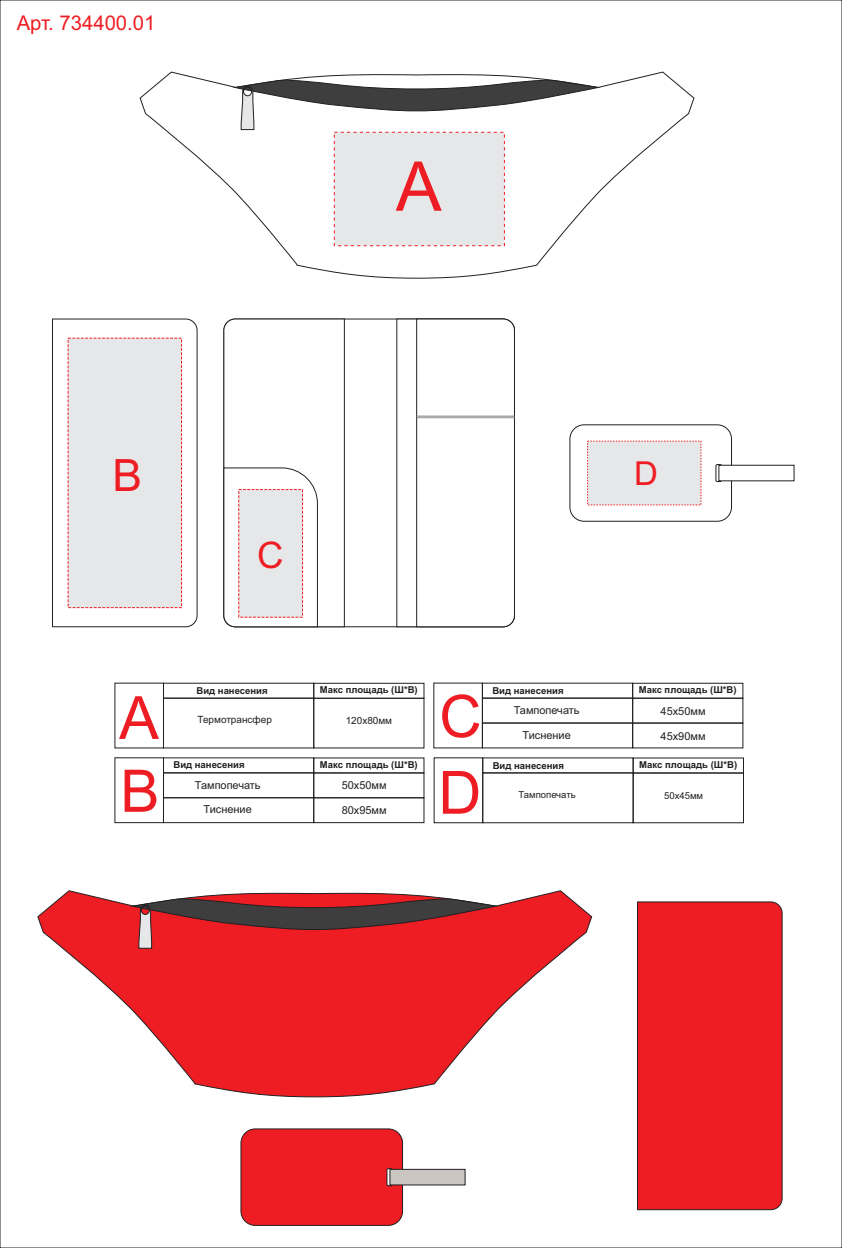
<style>
.page{position:relative;width:842px;height:1248px;background:#fff}
.page>*{position:absolute;margin:0;border:0;box-sizing:border-box;transform-origin:0 0}
.t1{font:68.6px "Arial";color:#ee1d23}
.t2{font:59.65px "Arial";color:#ee1d23}
.t3{font:59.55px "Arial";color:#ee1d23}
.t4{font:58.75px "Arial";color:#ee1d23}
.t5{font:44.5px "Arial";color:#ee1d23}
.t6{font:36.6px "Arial";color:#ee1d23}
.t7{font:33px "Arial";color:#ee1d23}
.t8{font:20.3px "Arial";color:#ee1d23}
.t9{font:10.95px "Arial";color:#231f20}
.t10{font:10px "Arial";color:#231f20}
.t11{font:700 9.55px "Arial";color:#231f20}
.t12{font:9.55px "Arial";color:#231f20}
</style>
<div class="page">
<svg style="left:140px;top:72px;width:554px;height:206px"></svg>
<svg style="left:235px;top:79px;width:363px;height:167px"></svg>
<svg style="left:38px;top:890px;width:554px;height:206px;fill:#ee1d23"></svg>
<svg style="left:132px;top:897px;width:364px;height:51px;background:#ac3135"></svg>
<div style="left:163px;top:697px;width:151px;height:51px;border:1px solid #231f20"></div>
<div style="left:313px;top:683px;width:111px;height:15px;border:1px solid #231f20"></div>
<div style="left:313px;top:698px;width:111px;height:50px;border:1px solid #231f20"></div>
<div style="left:115px;top:682px;width:49px;height:66px;border:1px solid #231f20"></div>
<svg style="left:241px;top:1128px;width:224px;height:97px"></svg>
<svg style="left:570px;top:424px;width:224px;height:97px"></svg>
<div style="left:482px;top:772px;width:151px;height:51px;border:1px solid #231f20"></div>
<div style="left:633px;top:772px;width:111px;height:51px;border:1px solid #231f20"></div>
<div style="left:434px;top:757px;width:49px;height:66px;border:1px solid #231f20"></div>
<svg style="left:52px;top:319px;width:145px;height:308px"></svg>
<div style="left:224px;top:319px;width:291px;height:308px;background:#fff;border:1px solid #231f20;border-radius:11px"></div>
<svg style="left:396px;top:319px;width:119px;height:308px"></svg>
<hr style="left:417px;top:415px;width:97px;height:3px;background:#a8a9ad">
<div style="left:68px;top:338px;width:114px;height:270px;background:#e6e7e9"></div>
<div style="left:637px;top:901px;width:145px;height:308px;background:#ee1d23"></div>
<svg style="left:224px;top:319px;width:121px;height:308px"></svg>
<div style="left:163px;top:772px;width:151px;height:26px;border:1px solid #231f20"></div>
<div style="left:163px;top:797px;width:151px;height:26px;border:1px solid #231f20"></div>
<div style="left:482px;top:697px;width:151px;height:26px;border:1px solid #231f20"></div>
<div style="left:482px;top:722px;width:151px;height:26px;border:1px solid #231f20"></div>
<div style="left:632px;top:682px;width:111px;height:16px;border:1px solid #231f20"></div>
<div style="left:313px;top:772px;width:111px;height:26px;border:1px solid #231f20"></div>
<div style="left:313px;top:797px;width:111px;height:26px;border:1px solid #231f20"></div>
<div style="left:632px;top:697px;width:111px;height:26px;border:1px solid #231f20"></div>
<div style="left:632px;top:722px;width:111px;height:26px;border:1px solid #231f20"></div>
<div style="left:115px;top:757px;width:49px;height:66px;border:1px solid #231f20"></div>
<h3 class="t8" style="left:17px;top:16px;width:140px">Арт. 734400.01</h3>
<h1 class="t1" style="left:396px;top:161px;width:47px">А</h1>
<h3 class="t5" style="left:112px;top:458px;width:31px">B</h3>
<h3 class="t6" style="left:257px;top:541px;width:28px">C</h3>
<h3 class="t7" style="left:634px;top:461px;width:25px">D</h3>
<h3 class="t3" style="left:119px;top:695px;width:41px">А</h3>
<h3 class="t4" style="left:120px;top:769px;width:41px">B</h3>
<p class="t11" style="left:196px;top:686px;width:73px">Вид нанесения</p>
<p class="t11" style="left:320px;top:686px;width:99px">Макс площадь (Ш*В)</p>
<p class="t10" style="left:198px;top:715px;width:76px">Термотрансфер</p>
<p class="t10" style="left:346px;top:716px;width:48px">120х80мм</p>
<p class="t11" style="left:173px;top:761px;width:73px">Вид нанесения</p>
<p class="t9" style="left:195px;top:780px;width:67px">Тампопечать</p>
<p class="t9" style="left:204px;top:805px;width:50px">Тиснение</p>
<p class="t11" style="left:320px;top:761px;width:99px">Макс площадь (Ш*В)</p>
<p class="t9" style="left:342px;top:781px;width:46px">50х50мм</p>
<p class="t9" style="left:342px;top:806px;width:46px">80х95мм</p>
<h3 class="t4" style="left:439px;top:694px;width:44px">C</h3>
<h2 class="t2" style="left:438px;top:770px;width:45px">D</h2>
<p class="t11" style="left:492px;top:686px;width:73px">Вид нанесения</p>
<p class="t9" style="left:514px;top:705px;width:67px">Тампопечать</p>
<p class="t9" style="left:523px;top:730px;width:50px">Тиснение</p>
<p class="t11" style="left:639px;top:686px;width:99px">Макс площадь (Ш*В)</p>
<p class="t9" style="left:661px;top:706px;width:46px">45х50мм</p>
<p class="t9" style="left:661px;top:731px;width:46px">45х90мм</p>
<p class="t11" style="left:493px;top:761px;width:73px">Вид нанесения</p>
<p class="t11" style="left:639px;top:761px;width:100px">Макс площадь (Ш*В)</p>
<p class="t12" style="left:518px;top:790px;width:59px">Тампопечать</p>
<p class="t12" style="left:664px;top:791px;width:41px">50х45мм</p>
</div>
